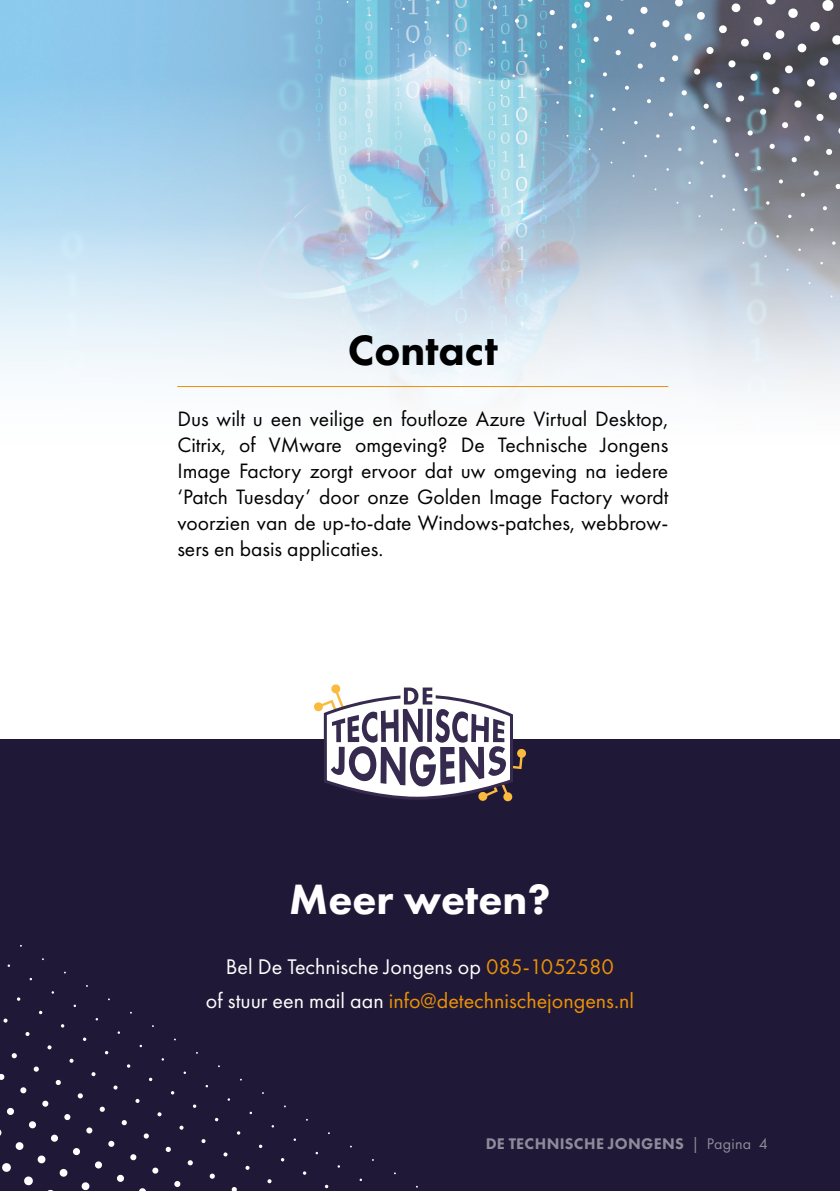
<style>
.page{position:relative;width:840px;height:1191px;background:#fff}
.page>*{position:absolute;margin:0;border:0;box-sizing:border-box;transform-origin:0 0}
.t1{font:800 44px "Futura PT";color:#fff}
.t2{font:800 44px "Futura PT";color:#000}
.t3{font:22px/34px "Futura PT";color:#fff;text-align:center}
.t4{font:21.6px/26px "Futura PT";color:#020203;text-align:justify}
.t5{font:800 16px "Futura PT";letter-spacing:.02em;color:#fff}
.s1{color:#eb9207}
.s2{font-weight:400}
</style>
<div class="page">
<svg style="left:0;top:0;width:839px;height:392px"></svg>
<div style="left:0;top:739px;width:839px;height:452px;background:#201837"></div>
<svg style="left:435px;top:0;width:4px;height:4px"></svg>
<svg style="left:457px;top:14px;width:4px;height:3px"></svg>
<svg style="left:492px;top:5px;width:5px;height:5px"></svg>
<svg style="left:479px;top:27px;width:4px;height:4px"></svg>
<svg style="left:514px;top:19px;width:5px;height:4px"></svg>
<svg style="left:501px;top:40px;width:4px;height:4px"></svg>
<svg style="left:549px;top:10px;width:5px;height:5px"></svg>
<svg style="left:536px;top:32px;width:5px;height:4px"></svg>
<svg style="left:523px;top:54px;width:4px;height:4px"></svg>
<svg style="left:583px;top:1px;width:7px;height:7px"></svg>
<svg style="left:571px;top:23px;width:5px;height:6px"></svg>
<svg style="left:558px;top:45px;width:5px;height:5px"></svg>
<svg style="left:545px;top:67px;width:4px;height:4px"></svg>
<svg style="left:605px;top:15px;width:7px;height:6px"></svg>
<svg style="left:593px;top:36px;width:5px;height:6px"></svg>
<svg style="left:580px;top:59px;width:5px;height:4px"></svg>
<svg style="left:567px;top:81px;width:4px;height:3px"></svg>
<svg style="left:639px;top:6px;width:8px;height:8px"></svg>
<svg style="left:627px;top:28px;width:7px;height:7px"></svg>
<svg style="left:615px;top:50px;width:5px;height:5px"></svg>
<svg style="left:602px;top:72px;width:5px;height:5px"></svg>
<svg style="left:589px;top:94px;width:4px;height:4px"></svg>
<svg style="left:674px;top:0;width:8px;height:7px"></svg>
<svg style="left:661px;top:20px;width:8px;height:8px"></svg>
<svg style="left:649px;top:41px;width:7px;height:7px"></svg>
<svg style="left:637px;top:63px;width:5px;height:6px"></svg>
<svg style="left:624px;top:85px;width:5px;height:5px"></svg>
<svg style="left:611px;top:107px;width:4px;height:4px"></svg>
<svg style="left:696px;top:12px;width:8px;height:8px"></svg>
<svg style="left:683px;top:33px;width:8px;height:8px"></svg>
<svg style="left:671px;top:55px;width:7px;height:7px"></svg>
<svg style="left:659px;top:77px;width:5px;height:5px"></svg>
<svg style="left:646px;top:99px;width:4px;height:4px"></svg>
<svg style="left:633px;top:121px;width:4px;height:4px"></svg>
<svg style="left:730px;top:3px;width:10px;height:10px"></svg>
<svg style="left:718px;top:25px;width:8px;height:9px"></svg>
<svg style="left:705px;top:47px;width:8px;height:7px"></svg>
<svg style="left:693px;top:68px;width:7px;height:7px"></svg>
<svg style="left:681px;top:90px;width:5px;height:6px"></svg>
<svg style="left:668px;top:112px;width:4px;height:5px"></svg>
<svg style="left:655px;top:134px;width:4px;height:4px"></svg>
<svg style="left:765px;top:0;width:11px;height:5px"></svg>
<svg style="left:752px;top:16px;width:10px;height:10px"></svg>
<svg style="left:740px;top:38px;width:8px;height:9px"></svg>
<svg style="left:727px;top:60px;width:8px;height:8px"></svg>
<svg style="left:715px;top:82px;width:7px;height:6px"></svg>
<svg style="left:703px;top:103px;width:5px;height:6px"></svg>
<svg style="left:690px;top:126px;width:4px;height:4px"></svg>
<svg style="left:677px;top:147px;width:4px;height:4px"></svg>
<svg style="left:787px;top:8px;width:11px;height:11px"></svg>
<svg style="left:774px;top:30px;width:10px;height:9px"></svg>
<svg style="left:762px;top:52px;width:8px;height:8px"></svg>
<svg style="left:749px;top:73px;width:8px;height:8px"></svg>
<svg style="left:737px;top:95px;width:7px;height:7px"></svg>
<svg style="left:725px;top:117px;width:5px;height:5px"></svg>
<svg style="left:712px;top:139px;width:4px;height:5px"></svg>
<svg style="left:699px;top:161px;width:4px;height:4px"></svg>
<svg style="left:821px;top:0;width:12px;height:12px"></svg>
<svg style="left:809px;top:21px;width:11px;height:11px"></svg>
<svg style="left:796px;top:43px;width:10px;height:10px"></svg>
<svg style="left:784px;top:65px;width:8px;height:9px"></svg>
<svg style="left:771px;top:87px;width:8px;height:8px"></svg>
<svg style="left:759px;top:108px;width:7px;height:7px"></svg>
<svg style="left:747px;top:130px;width:5px;height:6px"></svg>
<svg style="left:734px;top:152px;width:4px;height:5px"></svg>
<svg style="left:721px;top:174px;width:4px;height:4px"></svg>
<svg style="left:831px;top:35px;width:8px;height:10px"></svg>
<svg style="left:818px;top:57px;width:10px;height:9px"></svg>
<svg style="left:806px;top:78px;width:8px;height:9px"></svg>
<svg style="left:793px;top:100px;width:8px;height:8px"></svg>
<svg style="left:781px;top:122px;width:7px;height:6px"></svg>
<svg style="left:768px;top:143px;width:6px;height:6px"></svg>
<svg style="left:756px;top:166px;width:4px;height:4px"></svg>
<svg style="left:743px;top:188px;width:4px;height:3px"></svg>
<svg style="left:828px;top:92px;width:8px;height:8px"></svg>
<svg style="left:815px;top:113px;width:8px;height:8px"></svg>
<svg style="left:803px;top:135px;width:7px;height:7px"></svg>
<svg style="left:790px;top:157px;width:6px;height:6px"></svg>
<svg style="left:778px;top:179px;width:4px;height:5px"></svg>
<svg style="left:765px;top:201px;width:4px;height:4px"></svg>
<svg style="left:837px;top:127px;width:2px;height:8px"></svg>
<svg style="left:825px;top:149px;width:7px;height:6px"></svg>
<svg style="left:812px;top:170px;width:6px;height:6px"></svg>
<svg style="left:800px;top:193px;width:4px;height:4px"></svg>
<svg style="left:787px;top:214px;width:4px;height:4px"></svg>
<svg style="left:834px;top:184px;width:5px;height:5px"></svg>
<svg style="left:822px;top:206px;width:4px;height:4px"></svg>
<svg style="left:809px;top:228px;width:4px;height:4px"></svg>
<svg style="left:831px;top:241px;width:4px;height:4px"></svg>
<svg style="left:303px;top:1171px;width:3px;height:4px"></svg>
<svg style="left:267px;top:1179px;width:4px;height:4px"></svg>
<svg style="left:231px;top:1187px;width:6px;height:4px"></svg>
<svg style="left:245px;top:1165px;width:4px;height:5px"></svg>
<svg style="left:258px;top:1144px;width:4px;height:4px"></svg>
<svg style="left:209px;top:1173px;width:6px;height:6px"></svg>
<svg style="left:223px;top:1152px;width:5px;height:4px"></svg>
<svg style="left:174px;top:1180px;width:6px;height:7px"></svg>
<svg style="left:187px;top:1160px;width:6px;height:5px"></svg>
<svg style="left:201px;top:1139px;width:5px;height:4px"></svg>
<svg style="left:139px;top:1188px;width:7px;height:3px"></svg>
<svg style="left:152px;top:1167px;width:7px;height:7px"></svg>
<svg style="left:165px;top:1146px;width:6px;height:6px"></svg>
<svg style="left:179px;top:1125px;width:5px;height:5px"></svg>
<svg style="left:193px;top:1104px;width:3px;height:4px"></svg>
<svg style="left:116px;top:1174px;width:8px;height:8px"></svg>
<svg style="left:130px;top:1153px;width:7px;height:7px"></svg>
<svg style="left:143px;top:1133px;width:6px;height:5px"></svg>
<svg style="left:157px;top:1112px;width:5px;height:4px"></svg>
<svg style="left:81px;top:1181px;width:9px;height:9px"></svg>
<svg style="left:94px;top:1161px;width:8px;height:7px"></svg>
<svg style="left:108px;top:1140px;width:7px;height:7px"></svg>
<svg style="left:121px;top:1120px;width:6px;height:5px"></svg>
<svg style="left:135px;top:1098px;width:5px;height:5px"></svg>
<svg style="left:59px;top:1168px;width:9px;height:9px"></svg>
<svg style="left:73px;top:1147px;width:7px;height:8px"></svg>
<div style="left:86px;top:1127px;width:7px;height:6px;background:#fff;border-radius:50%"></div>
<svg style="left:99px;top:1106px;width:6px;height:6px"></svg>
<svg style="left:113px;top:1085px;width:5px;height:4px"></svg>
<svg style="left:127px;top:1064px;width:3px;height:4px"></svg>
<div style="left:24px;top:1176px;width:9px;height:9px;background:#fff;border-radius:4px"></div>
<svg style="left:37px;top:1155px;width:9px;height:8px"></svg>
<div style="left:51px;top:1134px;width:7px;height:8px;background:#fff;border-radius:3px"></div>
<svg style="left:64px;top:1113px;width:7px;height:7px"></svg>
<svg style="left:77px;top:1093px;width:6px;height:5px"></svg>
<svg style="left:91px;top:1072px;width:5px;height:4px"></svg>
<svg style="left:2px;top:1162px;width:9px;height:10px"></svg>
<svg style="left:15px;top:1141px;width:9px;height:9px"></svg>
<svg style="left:29px;top:1120px;width:7px;height:8px"></svg>
<svg style="left:42px;top:1100px;width:7px;height:7px"></svg>
<svg style="left:55px;top:1080px;width:6px;height:5px"></svg>
<svg style="left:69px;top:1058px;width:5px;height:5px"></svg>
<svg style="left:83px;top:1037px;width:3px;height:4px"></svg>
<div style="left:7px;top:1107px;width:7px;height:8px;background:#fff;border-radius:3px"></div>
<div style="left:20px;top:1087px;width:7px;height:6px;background:#fff;border-radius:50%"></div>
<svg style="left:33px;top:1066px;width:6px;height:6px"></svg>
<svg style="left:47px;top:1045px;width:5px;height:4px"></svg>
<svg style="left:0;top:1073px;width:5px;height:7px"></svg>
<svg style="left:11px;top:1053px;width:6px;height:5px"></svg>
<svg style="left:25px;top:1032px;width:5px;height:4px"></svg>
<svg style="left:3px;top:1018px;width:5px;height:4px"></svg>
<svg style="left:17px;top:997px;width:3px;height:4px"></svg>
<hr style="left:177px;top:386px;width:491px;height:1px;background:#eb9207">
<svg style="left:314px;top:684px;width:212px;height:118px"></svg>
<h1 class="t2" style="left:347px;top:322px;width:152px">Contact</h1>
<p class="t4" style="left:177px;top:406px;width:492px">Dus wilt u een veilige en foutloze Azure Virtual Desktop, Citrix, of VMware omgeving? De Technische Jongens Image Factory zorgt ervoor dat uw omgeving na iedere ‘Patch Tuesday’ door onze Golden Image Factory wordt voorzien van de up-to-date Windows-patches, webbrow&shy;sers en basis applicaties.</p>
<h1 class="t1" style="left:289px;top:871px;width:263px">Meer weten?</h1>
<p class="t3" style="left:206px;top:949px;width:429px">Bel De Technische Jongens op <span class="s1">085-1052580<br></span>of stuur een mail aan <span class="s1">info@detechnischejongens.nl</span></p>
<p class="t5" style="left:485px;top:1134px;width:283px">DE TECHNISCHE JONGENS <span class="s2">| Pagina 4</span></p>
</div>
